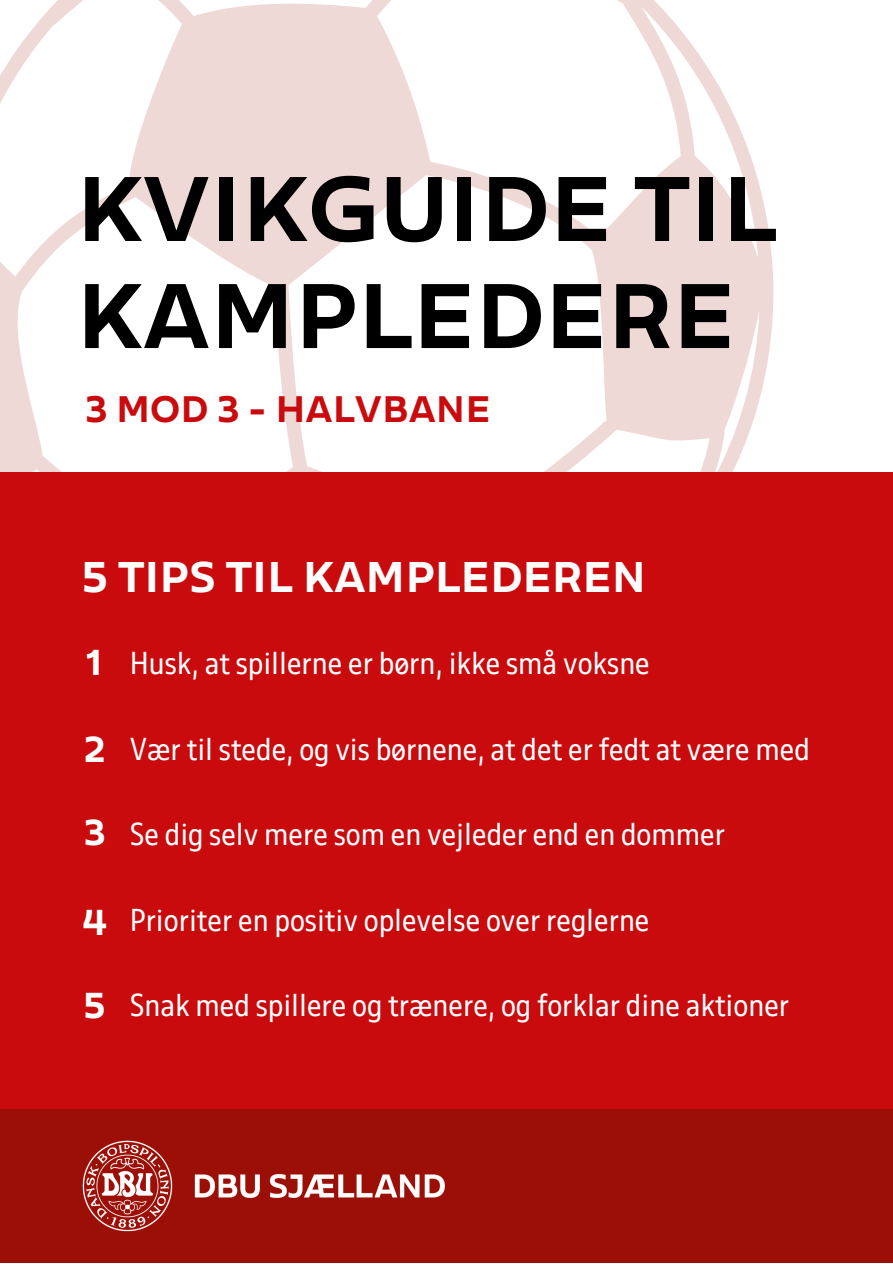
<style>
.page{position:relative;width:893px;height:1264px;background:#fff}
.page>*{position:absolute;margin:0;border:0;box-sizing:border-box;transform-origin:0 0}
.t1{font:700 expanded 79.95px "DBU";color:#000}
.t2{font:700 expanded 37.5px "DBU";color:#fff}
.t3{font:700 expanded 32.25px "DBU";color:#c90b0e}
.t4{font:700 expanded 31.5px "DBU";color:#fff}
.t5{font:condensed 27.75px "DBU";color:#fff}
</style>
<div class="page">
<svg style="left:0;top:0;width:774px;height:472px"></svg>
<div style="left:0;top:1109px;width:892px;height:153px;background:#9c0f06"></div>
<div style="left:0;top:472px;width:892px;height:637px;background:#c90b0e"></div>
<img style="left:82px;top:1140px;width:362px;height:91px">
<p class="t1" style="left:76px;top:177px;width:702px">KVIKGUIDE TIL</p>
<p class="t1" style="left:76px;top:284px;width:660px">KAMPLEDERE</p>
<p class="t3" style="left:85px;top:387px;width:407px">3 MOD 3 - HALVBANE</p>
<p class="t2" style="left:82px;top:562px;width:565px">5 TIPS TIL KAMPLEDEREN</p>
<p class="t4" style="left:87px;top:650px;width:18px">1</p>
<p class="t5" style="left:130px;top:652px;width:521px">Husk, at spillerne er børn, ikke små voksne</p>
<p class="t4" style="left:84px;top:736px;width:23px">2</p>
<p class="t5" style="left:130px;top:737px;width:681px">Vær til stede, og vis børnene, at det er fedt at være med</p>
<p class="t4" style="left:84px;top:819px;width:23px">3</p>
<p class="t5" style="left:130px;top:822px;width:596px">Se dig selv mere som en vejleder end en dommer</p>
<p class="t4" style="left:82px;top:909px;width:26px">4</p>
<p class="t5" style="left:130px;top:908px;width:521px">Prioriter en positiv oplevelse over reglerne</p>
<p class="t4" style="left:84px;top:992px;width:23px">5</p>
<p class="t5" style="left:130px;top:993px;width:661px">Snak med spillere og trænere, og forklar dine aktioner</p>
</div>
